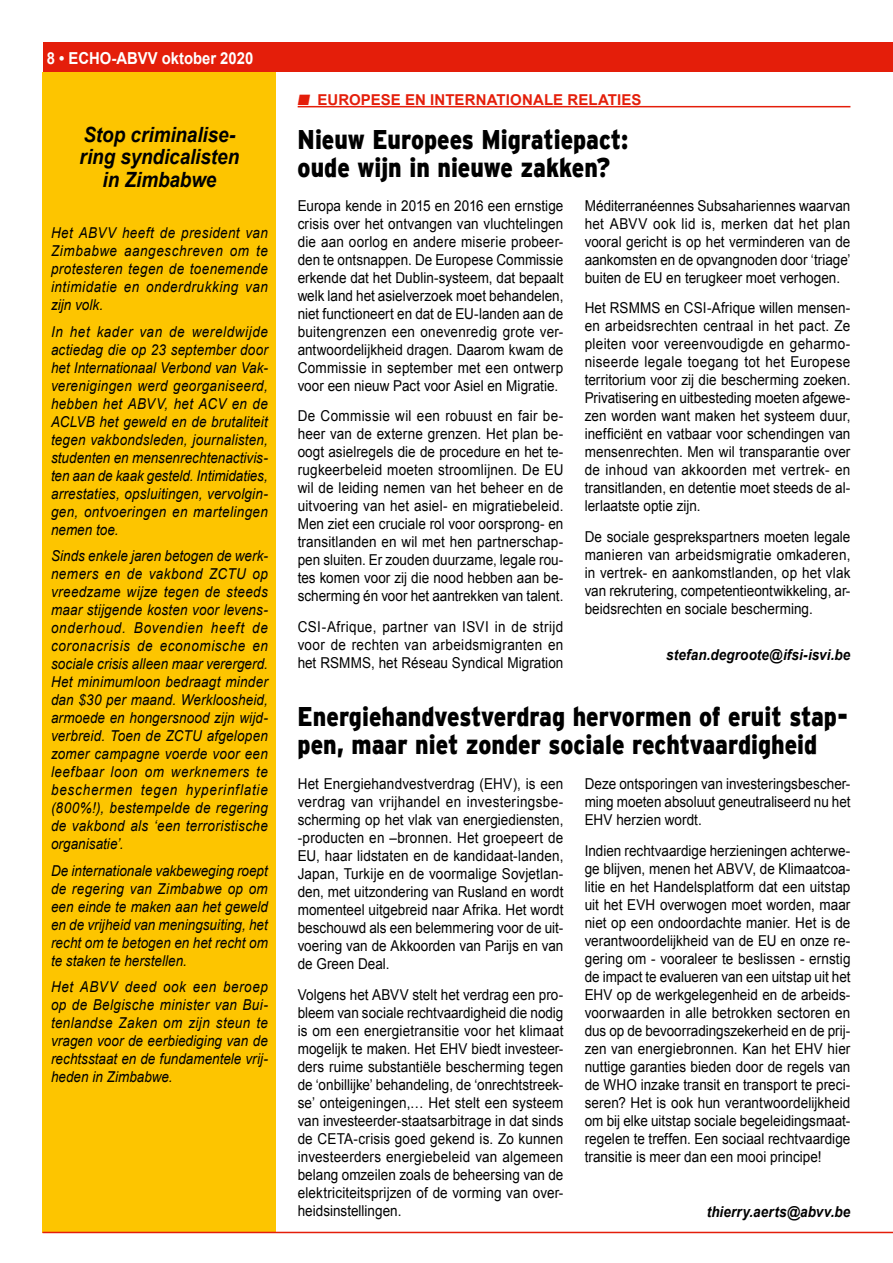
<style>
.page{position:relative;width:893px;height:1263px;background:#fff}
.page>*{position:absolute;margin:0;border:0;box-sizing:border-box;transform-origin:0 0}
.t1{font:900 27px/28.5px "Interstate";color:#000;scale:.85 1}
.t2{font:italic 700 21px/22.5px "Arial";letter-spacing:-.005em;color:#000;text-align:center;scale:.9 1}
.t3{font:700 16.5px "Arial";color:#fff;scale:.9 1}
.t4{font:15px/18px "Arial";letter-spacing:.005em;color:#000;text-align:justify;scale:.9 1}
.t5{font:italic 15px/18px "Arial";letter-spacing:.01em;color:#000;text-align:justify;scale:.9 1}
.t6{font:italic 700 15px "Arial";letter-spacing:.01em;color:#000;scale:.9 1}
.t7{font:700 15px "Arial";letter-spacing:.005em;color:#e41e0a}
</style>
<div class="page">
<div style="left:43px;top:43px;width:850px;height:29px;background:#e41e0a"></div>
<div style="left:43px;top:72px;width:233px;height:1161px;background:#fdc500"></div>
<hr style="left:43px;top:1232px;width:850px;height:1px;background:#e41e0a">
<hr style="left:298px;top:106px;width:552px;height:1px;background:#e41e0a">
<p class="t3" style="left:47px;top:47px;width:231px">8 • ECHO-ABVV oktober 2020</p>
<h2 class="t2" style="left:80px;top:124px;width:179px">Stop criminalise&shy;ring syndicalisten in Zimbabwe</h2>
<p class="t5" style="left:51px;top:224px;width:242px">Het ABVV heeft de president van Zimbabwe aangeschreven om te protesteren tegen de toenemende intimidatie en onderdrukking van zijn volk.</p>
<p class="t5" style="left:51px;top:323px;width:242px">In het kader van de wereldwijde actiedag die op 23 september door het Internationaal Verbond van Vak&shy;verenigingen werd georganiseerd, hebben het ABVV, het ACV en de ACLVB het geweld en de brutaliteit tegen vakbondsleden, journalisten, studenten en mensenrechtenactivis&shy;ten aan de kaak gesteld. Intimidaties, arrestaties, opsluitingen, vervolgin&shy;gen, ontvoeringen en martelingen nemen toe.</p>
<p class="t5" style="left:51px;top:547px;width:242px">Sinds enkele jaren betogen de werk&shy;nemers en de vakbond ZCTU op vreedzame wijze tegen de steeds maar stijgende kosten voor levens&shy;onderhoud. Bovendien heeft de coronacrisis de economische en sociale crisis alleen maar verergerd.<br>Het minimumloon bedraagt minder dan $30 per maand. Werkloosheid, armoede en hongersnood zijn wijd&shy;verbreid. Toen de ZCTU afgelopen zomer campagne voerde voor een leefbaar loon om werknemers te beschermen tegen hyperinflatie (800%!), bestempelde de regering de vakbond als ‘een terroristische organisatie’.</p>
<p class="t5" style="left:51px;top:862px;width:242px">De internationale vakbeweging roept de regering van Zimbabwe op om een einde te maken aan het geweld en de vrijheid van meningsuiting, het recht om te betogen en het recht om te staken te herstellen.</p>
<p class="t5" style="left:51px;top:978px;width:242px">Het ABVV deed ook een beroep op de Belgische minister van Bui&shy;tenlandse Zaken om zijn steun te vragen voor de eerbiediging van de rechtsstaat en de fundamentele vrij&shy;heden in Zimbabwe.</p>
<p class="t7" style="left:298px;top:90px;width:345px">■ EUROPESE EN INTERNATIONALE RELATIES</p>
<h1 class="t1" style="left:298px;top:125px;width:391px">Nieuw Europees Migratiepact: oude wijn in nieuwe zakken?</h1>
<p class="t4" style="left:298px;top:196px;width:297px">Europa kende in 2015 en 2016 een ernstige crisis over het ontvangen van vluchtelingen die aan oorlog en andere miserie probeer&shy;den te ontsnappen. De Europese Commissie erkende dat het Dublin-systeem, dat bepaalt welk land het asielverzoek moet behandelen, niet functioneert en dat de EU-landen aan de buitengrenzen een onevenredig grote ver&shy;antwoordelijkheid dragen. Daarom kwam de Commissie in september met een ontwerp voor een nieuw Pact voor Asiel en Migratie.</p>
<p class="t4" style="left:298px;top:407px;width:297px">De Commissie wil een robuust en fair be&shy;heer van de externe grenzen. Het plan be&shy;oogt asielregels die de procedure en het te&shy;rugkeerbeleid moeten stroomlijnen. De EU wil de leiding nemen van het beheer en de uitvoering van het asiel- en migratiebeleid.<br>Men ziet een cruciale rol voor oorsprong- en transitlanden en wil met hen partnerschap&shy;pen sluiten. Er zouden duurzame, legale rou&shy;tes komen voor zij die nood hebben aan be&shy;scherming én voor het aantrekken van talent.</p>
<p class="t4" style="left:298px;top:618px;width:297px">CSI-Afrique, partner van ISVI in de strijd voor de rechten van arbeidsmigranten en het RSMMS, het Réseau Syndical Migration</p>
<p class="t4" style="left:585px;top:196px;width:297px">Méditerranéennes Subsahariennes waarvan het ABVV ook lid is, merken dat het plan vooral gericht is op het verminderen van de aankomsten en de opvangnoden door ‘triage’ buiten de EU en terugkeer moet verhogen.</p>
<p class="t4" style="left:585px;top:299px;width:297px">Het RSMMS en CSI-Afrique willen mensen&shy;en arbeidsrechten centraal in het pact. Ze pleiten voor vereenvoudigde en geharmo&shy;niseerde legale toegang tot het Europese territorium voor zij die bescherming zoeken.<br>Privatisering en uitbesteding moeten afgewe&shy;zen worden want maken het systeem duur, inefficiënt en vatbaar voor schendingen van mensenrechten. Men wil transparantie over de inhoud van akkoorden met vertrek- en transitlanden, en detentie moet steeds de al&shy;lerlaatste optie zijn.</p>
<p class="t4" style="left:585px;top:528px;width:297px">De sociale gesprekspartners moeten legale manieren van arbeidsmigratie omkaderen, in vertrek- en aankomstlanden, op het vlak van rekrutering, competentieontwikkeling, ar&shy;beidsrechten en sociale bescherming.</p>
<p class="t6" style="left:666px;top:645px;width:206px">stefan.degroote@ifsi-isvi.be</p>
<h1 class="t1" style="left:298px;top:701px;width:649px">Energiehandvestverdrag hervormen of eruit stap&shy;pen, maar niet zonder sociale rechtvaardigheid</h1>
<p class="t4" style="left:298px;top:775px;width:297px">Het Energiehandvestverdrag (EHV), is een verdrag van vrijhandel en investeringsbe&shy;scherming op het vlak van energiediensten, -producten en –bronnen. Het groepeert de EU, haar lidstaten en de kandidaat-landen, Japan, Turkije en de voormalige Sovjetlan&shy;den, met uitzondering van Rusland en wordt momenteel uitgebreid naar Afrika. Het wordt beschouwd als een belemmering voor de uit&shy;voering van de Akkoorden van Parijs en van de Green Deal.</p>
<p class="t4" style="left:298px;top:985px;width:297px">Volgens het ABVV stelt het verdrag een pro&shy;bleem van sociale rechtvaardigheid die nodig is om een energietransitie voor het klimaat mogelijk te maken. Het EHV biedt investeer&shy;ders ruime substantiële bescherming tegen de ‘onbillijke’ behandeling, de ‘onrechtstreek&shy;se’ onteigeningen,… Het stelt een systeem van investeerder-staatsarbitrage in dat sinds de CETA-crisis goed gekend is. Zo kunnen investeerders energiebeleid van algemeen belang omzeilen zoals de beheersing van de elektriciteitsprijzen of de vorming van over&shy;heidsinstellingen.</p>
<p class="t4" style="left:585px;top:775px;width:297px">Deze ontsporingen van investeringsbescher&shy;ming moeten absoluut geneutraliseerd nu het EHV herzien wordt.</p>
<p class="t4" style="left:585px;top:841px;width:297px">Indien rechtvaardige herzieningen achterwe&shy;ge blijven, menen het ABVV, de Klimaatcoa&shy;litie en het Handelsplatform dat een uitstap uit het EVH overwogen moet worden, maar niet op een ondoordachte manier. Het is de verantwoordelijkheid van de EU en onze re&shy;gering om - vooraleer te beslissen - ernstig de impact te evalueren van een uitstap uit het EHV op de werkgelegenheid en de arbeids&shy;voorwaarden in alle betrokken sectoren en dus op de bevoorradingszekerheid en de prij&shy;zen van energiebronnen. Kan het EHV hier nuttige garanties bieden door de regels van de WHO inzake transit en transport te preci&shy;seren? Het is ook hun verantwoordelijkheid om bij elke uitstap sociale begeleidingsmaat&shy;regelen te treffen. Een sociaal rechtvaardige transitie is meer dan een mooi principe!</p>
<p class="t6" style="left:707px;top:1202px;width:161px">thierry.aerts@abvv.be</p>
</div>
